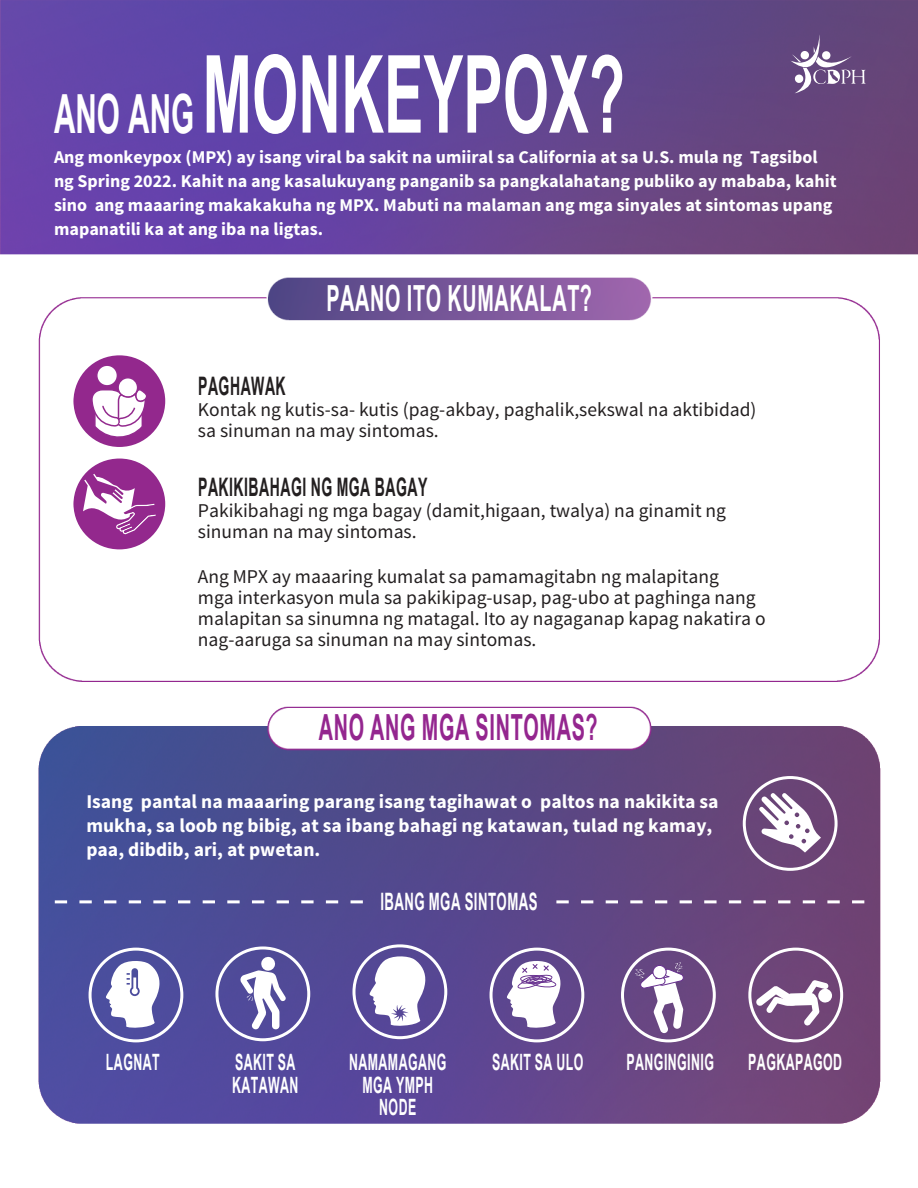
<style>
.page{position:relative;width:918px;height:1188px;background:#fff}
.page>*{position:absolute;margin:0;border:0;box-sizing:border-box;transform-origin:0 0}
.t1{font:700 108px "Arial";color:#fff;scale:.55 1}
.t2{font:700 36px "Arial";letter-spacing:.035em;color:#fff;scale:.55 1}
.t3{font:700 36px "Arial";letter-spacing:.035em;color:#94268f;scale:.55 1}
.t4{font:700 25.5px "Arial";letter-spacing:.035em;color:#231f20;scale:.55 1}
.t5{font:700 24px "Arial";letter-spacing:.035em;color:#fff;scale:.55 1}
.t6{font:700 22.5px/22.5px "Arial";letter-spacing:.035em;color:#fff;scale:.55 1}
.t7{font:19.5px/21px "Source Sans Pro";color:#231f20}
.t8{font:700 19.5px/24px "Source Sans Pro";color:#fff}
.t9{font:700 18px/24px "Source Sans Pro";color:#fff}
.s1{font-size:54px}
</style>
<div class="page">
<img style="left:0;top:0;width:918px;height:1124px">
<svg style="left:790px;top:34px;width:76px;height:59px;background:#7f6793"></svg>
<div style="left:73px;top:355px;width:92px;height:92px;background:#93288d;border-radius:50%"></div>
<div style="left:97px;top:365px;width:20px;height:21px;background:#fff;border-radius:50%"></div>
<div style="left:96px;top:364px;width:22px;height:23px;border:2px solid #932a8e;border-radius:50%"></div>
<div style="left:118px;top:378px;width:20px;height:19px;background:#fff;border-radius:50%"></div>
<div style="left:117px;top:377px;width:21px;height:21px;border:2px solid #932a8e;border-radius:50%"></div>
<svg style="left:90px;top:388px;width:60px;height:53px"></svg>
<div style="left:73px;top:458px;width:92px;height:92px;background:#93288d;border-radius:50%"></div>
<svg style="left:83px;top:474px;width:73px;height:61px"></svg>
<svg style="left:89px;top:946px;width:628px;height:96px;background:#65579a"></svg>
<svg style="left:106px;top:959px;width:54px;height:70px"></svg>
<div style="left:352px;top:944px;width:95px;height:95px;border:3px solid #fff;border-radius:50%"></div>
<svg style="left:370px;top:955px;width:56px;height:72px"></svg>
<div style="left:215px;top:946px;width:95px;height:95px;border:3px solid #fff;border-radius:50%"></div>
<svg style="left:240px;top:956px;width:47px;height:76px"></svg>
<div style="left:490px;top:948px;width:94px;height:94px;border:3px solid #fff;border-radius:50%"></div>
<div style="left:748px;top:948px;width:95px;height:94px;border:3px solid #fff;border-radius:50%"></div>
<svg style="left:756px;top:980px;width:76px;height:46px"></svg>
<svg style="left:635px;top:962px;width:49px;height:71px"></svg>
<svg style="left:507px;top:959px;width:54px;height:70px"></svg>
<div style="left:743px;top:776px;width:95px;height:95px;border:3px solid #fff;border-radius:50%"></div>
<svg style="left:759px;top:793px;width:62px;height:60px"></svg>
<svg style="left:54px;top:689px;width:332px;height:3px"></svg>
<svg style="left:532px;top:689px;width:332px;height:3px"></svg>
<svg style="left:55px;top:900px;width:308px;height:3px"></svg>
<svg style="left:556px;top:900px;width:308px;height:3px"></svg>
<h1 class="t1" style="left:54px;top:19px;width:1040px"><span class="s1">ANO ANG</span> MONKEYPOX?</h1>
<p class="t9" style="left:54px;top:146px;width:784px">Ang monkeypox (MPX) ay isang viral ba sakit na umiiral sa California at sa U.S. mula ng Tagsibol ng Spring 2022. Kahit na ang kasalukuyang panganib sa pangkalahatang publiko ay mababa, kahit sino ang maaaring makakakuha ng MPX. Mabuti na malaman ang mga sinyales at sintomas upang mapanatili ka at ang iba na ligtas.</p>
<h2 class="t2" style="left:326px;top:273px;width:484px">PAANO ITO KUMAKALAT?</h2>
<h3 class="t4" style="left:198px;top:368px;width:161px">PAGHAWAK</h3>
<p class="t7" style="left:198px;top:399px;width:560px">Kontak ng kutis-sa- kutis (pag-akbay, paghalik,sekswal na aktibidad) sa sinuman na may sintomas.</p>
<h3 class="t4" style="left:198px;top:470px;width:418px">PAKIKIBAHAGI NG MGA BAGAY</h3>
<p class="t7" style="left:198px;top:501px;width:530px">Pakikibahagi ng mga bagay (damit,higaan, twalya) na ginamit ng sinuman na may sintomas.</p>
<p class="t7" style="left:198px;top:567px;width:569px">Ang MPX ay maaaring kumalat sa pamamagitabn ng malapitang<br>mga interkasyon mula sa pakikipag-usap, pag-ubo at paghinga nang malapitan sa sinumna ng matagal. Ito ay nagaganap kapag nakatira o nag-aaruga sa sinuman na may sintomas.</p>
<h2 class="t3" style="left:319px;top:702px;width:508px">ANO ANG MGA SINTOMAS?</h2>
<p class="t8" style="left:86px;top:790px;width:634px">Isang pantal na maaaring parang isang tagihawat o paltos na nakikita sa mukha, sa loob ng bibig, at sa ibang bahagi ng katawan, tulad ng kamay, paa, dibdib, ari, at pwetan.</p>
<h3 class="t5" style="left:380px;top:884px;width:287px">IBANG MGA SINTOMAS</h3>
<p class="t6" style="left:106px;top:1051px;width:99px">LAGNAT</p>
<p class="t6" style="left:232px;top:1051px;width:122px">SAKIT SA<br>KATAWAN</p>
<p class="t6" style="left:349px;top:1051px;width:179px;text-align:center">NAMAMAGANG<br>MGA YMPH<br>NODE</p>
<p class="t6" style="left:492px;top:1051px;width:167px">SAKIT SA ULO</p>
<p class="t6" style="left:627px;top:1051px;width:161px">PANGINGINIG</p>
<p class="t6" style="left:748px;top:1051px;width:172px">PAGKAPAGOD</p>
</div>
